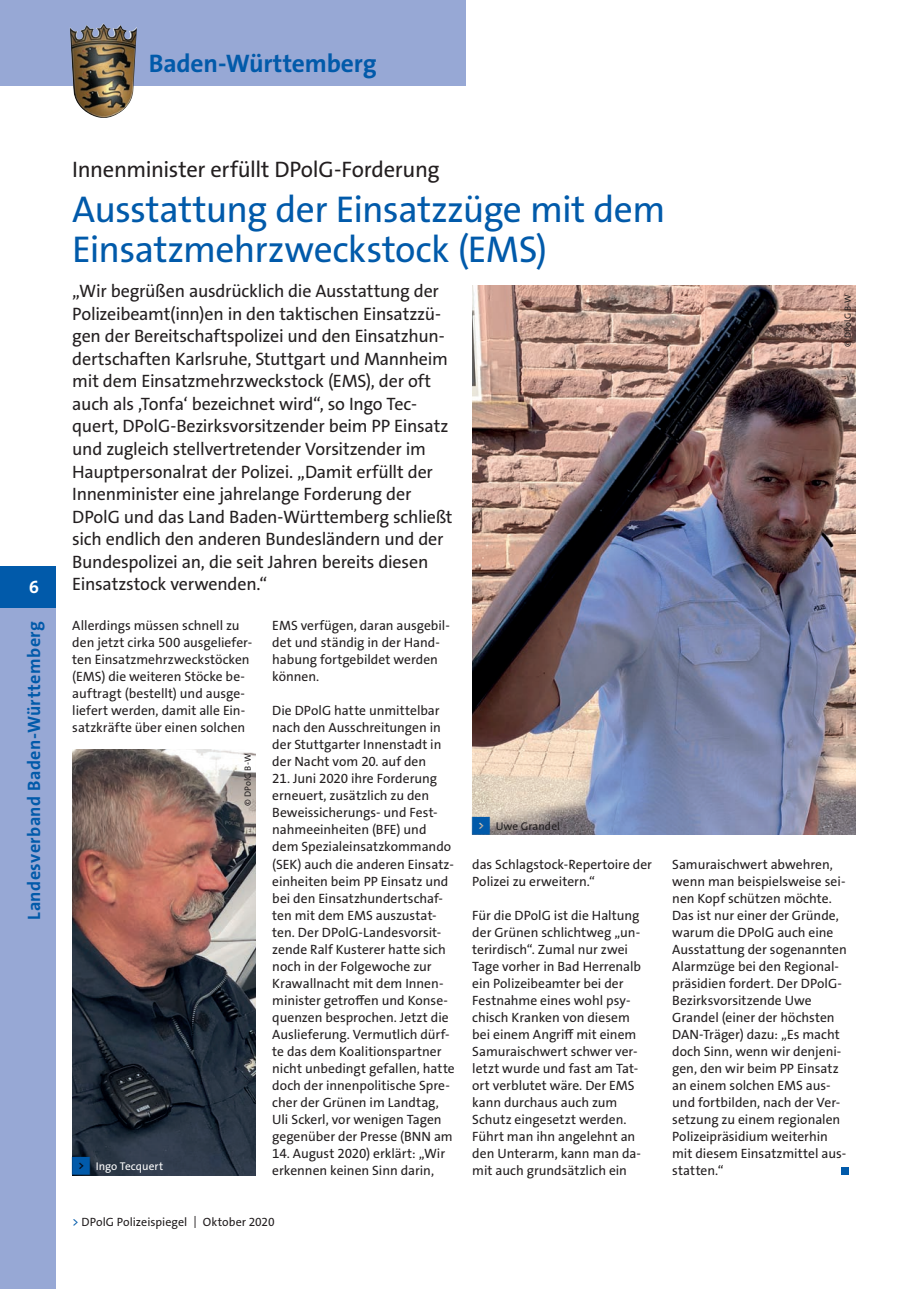
<style>
.page{position:relative;width:919px;height:1289px;background:#fff}
.page>*{position:absolute;margin:0;border:0;box-sizing:border-box;transform-origin:0 0}
.Headline_25_pt{font:37.5px/40.5px "The Sans Os F";letter-spacing:-.015em;color:#015aaa}
.t1{font:700 25.5px "The Sans Os F";letter-spacing:-.005em;color:#015aaa}
.Dachzeile{font:22.5px "The Sans Os F";letter-spacing:-.015em;color:#231f20}
.Vorspann{font:18px/22.5px "The Sans Os F";letter-spacing:-.015em;color:#231f20}
.t2{font:700 18px "The Sans Os F";letter-spacing:.025em;color:#015aaa}
.t3{font:700 18px "The Sans Os F";color:#fff}
.Grundtext{font:13.5px/17px "The Sans Os F";color:#231f20}
.t4{font:12px "The Sans Os F";letter-spacing:.005em;color:#231f20}
.t5{font:11.25px "The Sans Os F";letter-spacing:.005em;color:#fff}
.t6{font:11.25px "The Sans Os F";letter-spacing:.01em;color:#231f20}
.t7{font:11.25px "Top Numbers";color:#015aaa}
.Fotonachweis{font:9px "The Sans Os F";letter-spacing:.015em;color:#231f20}
.s1{font-family:"Top Numbers";color:#015aaa}
.s2{color:#015aaa}
</style>
<div class="page">
<div style="left:841px;top:1167px;width:7px;height:7px;background:#015aaa"></div>
<img style="left:72px;top:749px;width:183px;height:426px">
<img style="left:472px;top:285px;width:383px;height:549px">
<div style="left:0;top:566px;width:55px;height:42px;background:#015aaa"></div>
<div style="left:0;top:608px;width:55px;height:680px;background:#97a8d5"></div>
<div style="left:0;top:0;width:466px;height:85px;background:#97a8d5"></div>
<img style="left:70px;top:23px;width:67px;height:95px">
<h2 class="t1" style="left:149px;top:47px;width:229px">Baden-Württemberg</h2>
<h3 class="t3" style="left:29px;top:575px;width:11px">6</h3>
<h3 class="t2" style="left:22px;top:919px;width:300px;rotate:-90deg">Landesverband Baden-Württemberg</h3>
<p class="Dachzeile" style="left:72px;top:155px;width:369px">Innenminister erfüllt DPolG-Forderung</p>
<p class="Headline_25_pt" style="left:72px;top:189px;width:594px">Ausstattung der Einsatzzüge mit dem<br>Einsatzmehrzweckstock (EMS)</p>
<p class="Vorspann" style="left:72px;top:280px;width:382px">„Wir begrüßen ausdrücklich die Ausstattung der Polizeibeamt(inn)en in den taktischen Einsatzzü&shy;gen der Bereitschaftspolizei und den Einsatzhun&shy;dertschaften Karlsruhe, Stuttgart und Mannheim mit dem Einsatzmehrzweckstock (EMS), der oft auch als ,Tonfa‘ bezeichnet wird“, so Ingo Tec&shy;quert, DPolG-Bezirksvorsitzender beim PP Einsatz und zugleich stellvertretender Vorsitzender im Hauptpersonalrat der Polizei. „Damit erfüllt der Innenminister eine jahrelange Forderung der DPolG und das Land Baden-Württemberg schließt sich endlich den anderen Bundesländern und der Bundespolizei an, die seit Jahren bereits diesen Einsatzstock verwenden.“</p>
<p class="Grundtext" style="left:72px;top:617px;width:181px">Allerdings müssen schnell zu den jetzt cirka 500 ausgeliefer&shy;ten Einsatzmehrzweckstöcken (EMS) die weiteren Stöcke be&shy;auftragt (bestellt) und ausge&shy;liefert werden, damit alle Ein&shy;satzkräfte über einen solchen</p>
<p class="Grundtext" style="left:272px;top:617px;width:179px">EMS verfügen, daran ausgebil&shy;det und ständig in der Hand&shy;habung fortgebildet werden können.</p>
<p class="Fotonachweis" style="left:841px;top:347px;width:54px;rotate:-90deg">© DPolG B-W</p>
<p class="Grundtext" style="left:272px;top:702px;width:171px">Die DPolG hatte unmittelbar nach den Ausschreitungen in der Stuttgarter Innenstadt in der Nacht vom 20. auf den</p>
<p class="Grundtext" style="left:272px;top:770px;width:184px">21. Juni 2020 ihre Forderung erneuert, zusätzlich zu den<br>Beweissicherungs- und Fest&shy;nahmeeinheiten (BFE) und dem Spezialeinsatzkommando (SEK) auch die anderen Einsatz&shy;einheiten beim PP Einsatz und bei den Einsatzhundertschaf&shy;ten mit dem EMS auszustat&shy;ten. Der DPolG-Landesvorsit&shy;zende Ralf Kusterer hatte sich noch in der Folgewoche zur<br>Krawallnacht mit dem Innen&shy;minister getroffen und Konse&shy;quenzen besprochen. Jetzt die<br>Auslieferung. Vermutlich dürf&shy;te das dem Koalitionspartner nicht unbedingt gefallen, hatte doch der innenpolitische Spre&shy;cher der Grünen im Landtag,<br>Uli Sckerl, vor wenigen Tagen gegenüber der Presse (BNN am</p>
<p class="Grundtext" style="left:272px;top:1144px;width:174px">14. August 2020) erklärt: „Wir erkennen keinen Sinn darin,</p>
<p class="Fotonachweis" style="left:242px;top:806px;width:54px;rotate:-90deg">© DPolG B-W</p>
<p class="t6" style="left:472px;top:818px;width:89px"><span class="s1">&lt;</span> Uwe Grandel</p>
<p class="Grundtext" style="left:472px;top:855px;width:181px">das Schlagstock-Repertoire der<br>Polizei zu erweitern.“</p>
<p class="Grundtext" style="left:472px;top:906px;width:170px">Für die DPolG ist die Haltung der Grünen schlichtweg „un&shy;terirdisch“. Zumal nur zwei<br>Tage vorher in Bad Herrenalb ein Polizeibeamter bei der<br>Festnahme eines wohl psy&shy;chisch Kranken von diesem bei einem Angriff mit einem<br>Samuraischwert schwer ver&shy;letzt wurde und fast am Tat&shy;ort verblutet wäre. Der EMS kann durchaus auch zum<br>Schutz eingesetzt werden.<br>Führt man ihn angelehnt an den Unterarm, kann man da&shy;mit auch grundsätzlich ein</p>
<p class="Grundtext" style="left:672px;top:855px;width:176px">Samuraischwert abwehren, wenn man beispielsweise sei&shy;nen Kopf schützen möchte.<br>Das ist nur einer der Gründe, warum die DPolG auch eine<br>Ausstattung der sogenannten<br>Alarmzüge bei den Regional&shy;präsidien fordert. Der DPolG-<br>Bezirksvorsitzende Uwe<br>Grandel (einer der höchsten<br>DAN-Träger) dazu: „Es macht doch Sinn, wenn wir denjeni&shy;gen, den wir beim PP Einsatz an einem solchen EMS aus&shy;und fortbilden, nach der Ver&shy;setzung zu einem regionalen<br>Polizeipräsidium weiterhin mit diesem Einsatzmittel aus-</p>
<p class="t7" style="left:72px;top:1157px;width:20px">&lt;</p>
<p class="Grundtext" style="left:672px;top:1161px;width:53px">statten.“</p>
<p class="t5" style="left:96px;top:1159px;width:69px">Ingo Tecquert</p>
<p class="t4" style="left:72px;top:1213px;width:204px"><span class="s2">&gt;</span> DPolG Polizeispiegel | Oktober 2020</p>
</div>
